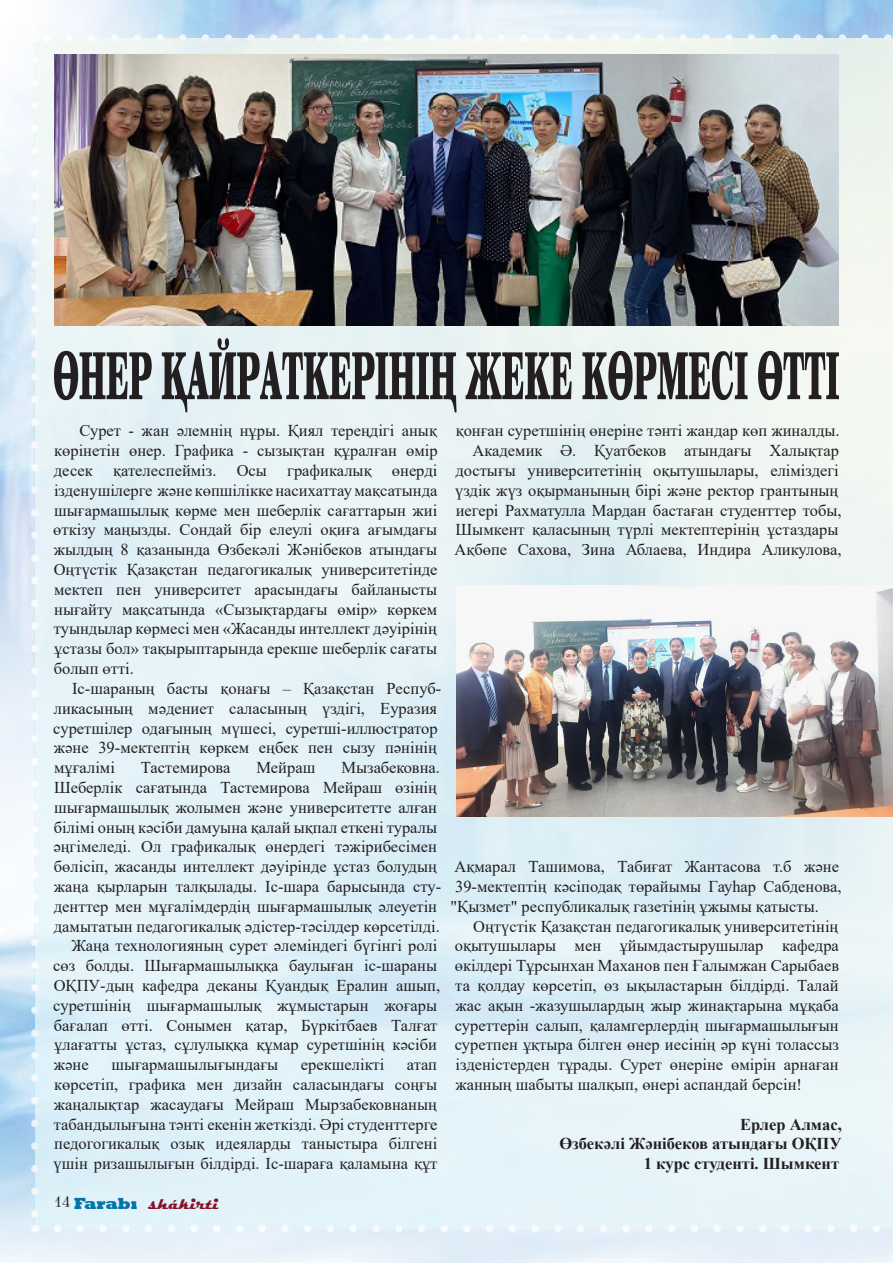
<style>
.page{position:relative;width:893px;height:1263px;background:#fff}
.page>*{position:absolute;margin:0;border:0;box-sizing:border-box;transform-origin:0 0}
.Абзац_списка{font:16.5px/19.8px "Times New Roman";color:#231f20}
.Абзац_списка-2{font:700 16.5px "Times New Roman";color:#231f20}
.t1{font:700 16.5px "Magneto";color:#880e27}
.s1{font-family:"DS Neva";font-weight:400;font-size:15px;color:#231f20}
.s2{font-family:"Rockwell";font-weight:800;color:#0075a7}
</style>
<div class="page">
<img style="left:35px;top:38px;width:858px;height:1190px">
<svg style="left:31px;top:61px;width:8px;height:1156px"></svg>
<svg style="left:58px;top:1225px;width:835px;height:7px"></svg>
<svg style="left:46px;top:34px;width:847px;height:8px"></svg>
<img style="left:54px;top:55px;width:785px;height:271px">
<svg style="left:54px;top:338px;width:785px;height:74px;background:#a5aaaa"></svg>
<img style="left:456px;top:585px;width:437px;height:231px">
<p class="Абзац_списка" style="left:53px;top:420px;width:386px;text-align:justify;text-indent:26px">Сурет - жан әлемнің нұры. Қиял тереңдігі анық көрінетін өнер. Графика - сызықтан құралған өмір десек қателеспейміз. Осы графикалық өнерді ізденушілерге және көпшілікке насихаттау мақсатында шығармашылық көрме мен шеберлік сағаттарын жиі өткізу маңызды. Сондай бір елеулі оқиға ағымдағы жылдың 8 қазанында Өзбекәлі Жәнібеков атындағы Оңтүстік Қазақстан педагогикалық университетінде мектеп пен университет арасындағы байланысты нығайту мақсатында «Сызықтардағы өмір» көркем туындылар көрмесі мен «Жасанды интеллект дәуірінің ұстазы бол» тақырыптарында ерекше шеберлік сағаты болып өтті.</p>
<p class="Абзац_списка" style="left:53px;top:678px;width:389px;text-indent:19px">Іс-шараның басты қонағы – Қазақстан Респуб&shy;ликасының мәдениет саласының үздігі, Еуразия суретшілер одағының мүшесі, суретші-иллюстратор және 39-мектептің көркем еңбек пен сызу пәнінің мұғалімі</p>
<p class="Абзац_списка" style="left:53px;top:757px;width:389px;text-indent:288px">Мызабековна.<br>Шеберлік сағатында Тастемирова Мейраш өзінің шығармашылық жолымен және университетте алған білімі оның кәсіби дамуына қалай ықпал еткені туралы әңгімеледі. Ол графикалық өнердегі тәжірибесімен бөлісіп, жасанды интеллект дәуірінде ұстаз болудың жаңа қырларын талқылады. Іс-шара барысында сту&shy;денттер мен мұғалімдердің шығармашылық әлеуетін дамытатын педагогикалық әдістер-тәсілдер көрсетілді.</p>
<p class="Абзац_списка" style="left:53px;top:935px;width:388px;text-indent:18px">Жаңа технологияның сурет әлеміндегі бүгінгі ролі сөз болды. Шығармашылыққа баулыған іс-шараны ОҚПУ-дың кафедра деканы Қуандық Ералин ашып, суретшінің шығармашылық жұмыстарын жоғары бағалап өтті. Сонымен қатар, Бүркітбаев Талғат ұлағатты ұстаз, сұлулыққа құмар суретшінің кәсіби және</p>
<p class="Абзац_списка" style="left:141px;top:757px;width:91px">Тастемирова</p>
<p class="Абзац_списка" style="left:256px;top:757px;width:60px">Мейраш</p>
<p class="Абзац_списка" style="left:111px;top:1054px;width:168px">шығармашылығындағы</p>
<p class="Абзац_списка" style="left:301px;top:1054px;width:85px">ерекшелікті</p>
<p class="Абзац_списка" style="left:54px;top:1054px;width:385px;text-align:justify;text-indent:353px">атап көрсетіп, графика мен дизайн саласындағы соңғы жаңалықтар жасаудағы Мейраш Мырзабековнаның табандылығына тәнті екенін жеткізді. Әрі студенттерге педогогикалық озық идеяларды таныстыра білгені үшін ризашылығын білдірді. Іс-шараға қаламына құт</p>
<p class="t1" style="left:54px;top:1193px;width:167px"><span class="s1">14</span> <span class="s2">Farabı</span> shákirti</p>
<p class="Абзац_списка" style="left:456px;top:420px;width:385px">қонған суретшінің өнеріне тәнті жандар көп жиналды.</p>
<p class="Абзац_списка" style="left:455px;top:440px;width:389px;text-indent:18px">Академик Ә. Қуатбеков атындағы Халықтар достығы университетінің оқытушылары, еліміздегі үздік жүз оқырманының бірі және ректор грантының иегері Рахматулла Мардан бастаған студенттер тобы, Шымкент қаласының түрлі мектептерінің ұстаздары Ақбөпе Сахова, Зина Аблаева, Индира Аликулова,</p>
<p class="Абзац_списка" style="left:451px;top:856px;width:392px">Ақмарал Ташимова, Табиғат Жантасова т.б және<br>39-мектептің кәсіподақ төрайымы Гауһар Сабденова, "Қызмет" республикалық газетінің ұжымы қатысты.</p>
<p class="Абзац_списка" style="left:455px;top:915px;width:386px;text-align:justify;text-indent:18px">Оңтүстік Қазақстан педагогикалық университетінің оқытушылары мен ұйымдастырушылар кафедра өкілдері Тұрсынхан Маханов пен Ғалымжан Сарыбаев та қолдау көрсетіп, өз ықыластарын білдірді. Талай жас ақын -жазушылардың жыр жинақтарына мұқаба суреттерін салып, қаламгерлердің шығармашылығын суретпен ұқтыра білген өнер иесінің әр күні толассыз ізденістерден тұрады. Сурет өнеріне өмірін арнаған жанның шабыты шалқып, өнері аспандай берсін!</p>
<p class="Абзац_списка-2" style="left:740px;top:1112px;width:103px">Ерлер Алмас,</p>
<p class="Абзац_списка-2" style="left:559px;top:1132px;width:284px">Өзбекәлі Жәнібеков атындағы ОҚПУ</p>
<p class="Абзац_списка-2" style="left:644px;top:1152px;width:197px">1 курс студенті. Шымкент</p>
</div>
